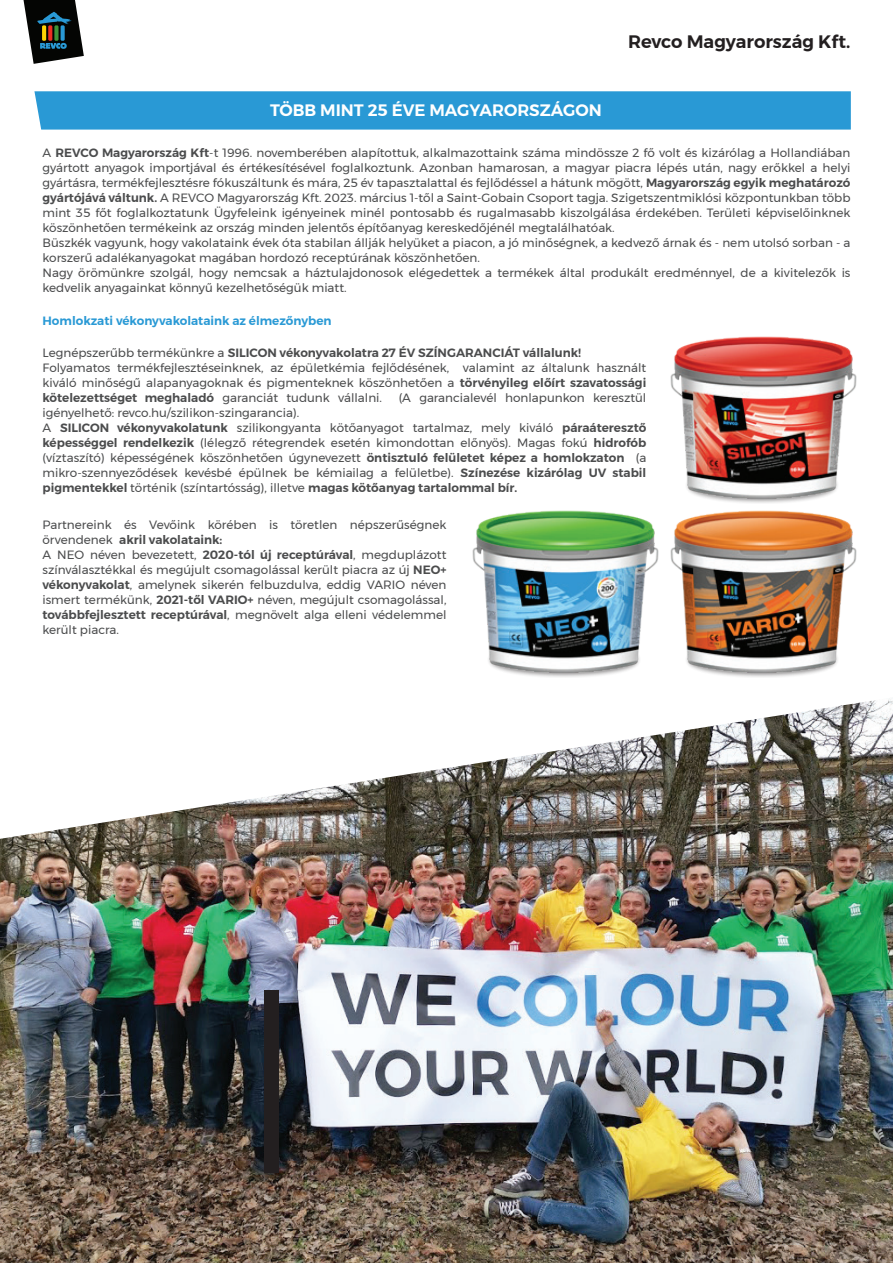
<style>
.page{position:relative;width:893px;height:1263px;background:#fff}
.page>*{position:absolute;margin:0;border:0;box-sizing:border-box;transform-origin:0 0}
.t1{font:600 18px "Montserrat";color:#231f20}
.t2{font:600 16.5px "Montserrat";color:#fff}
.t3{font:12px/15px "Montserrat";color:#4b4c4d}
.t4{font:600 12px "Montserrat";color:#2999d5}
.s1{font-weight:600}
</style>
<div class="page">
<svg style="left:24px;top:0;width:60px;height:64px"></svg>
<div style="left:34px;top:91px;width:817px;height:39px;background:#2999d5"></div>
<img style="left:0;top:699px;width:893px;height:564px">
<img style="left:670px;top:336px;width:187px;height:304px">
<div style="left:685px;top:640px;width:154px;height:38px;background:#231f20;opacity:.9"></div>
<svg style="left:691px;top:647px;width:142px;height:24px"></svg>
<img style="left:472px;top:505px;width:202px;height:172px">
<div style="left:264px;top:991px;width:15px;height:182px;background:#231f20"></div>
<h1 class="t1" style="left:628px;top:28px;width:224px">Revco Magyarország Kft.</h1>
<h2 class="t2" style="left:270px;top:97px;width:333px">TÖBB MINT 25 ÉVE MAGYARORSZÁGON</h2>
<p class="t3" style="left:43px;top:145px;width:809px">A <span class="s1">REVCO Magyarország Kft</span>-t 1996. novemberében alapítottuk, alkalmazottaink száma mindössze 2 fő volt és kizárólag a Hollandiában gyártott anyagok importjával és értékesítésével foglalkoztunk. Azonban hamarosan, a magyar piacra lépés után, nagy erőkkel a helyi gyártásra, termékfejlesztésre fókuszáltunk és mára, 25 év tapasztalattal és fejlődéssel a hátunk mögött, <span class="s1">Magyarország egyik meghatározó gyártójává váltunk.</span> A REVCO Magyarország Kft. 2023. március 1-től a Saint-Gobain Csoport tagja. Szigetszentmiklósi központunkban több mint 35 főt foglalkoztatunk Ügyfeleink igényeinek minél pontosabb és rugalmasabb kiszolgálása érdekében. Területi képviselőinknek köszönhetően termékeink az ország minden jelentős építőanyag kereskedőjénél megtalálhatóak.<br>Büszkék vagyunk, hogy vakolataink évek óta stabilan állják helyüket a piacon, a jó minőségnek, a kedvező árnak és - nem utolsó sorban - a korszerű adalékanyagokat magában hordozó receptúrának köszönhetően.<br>Nagy örömünkre szolgál, hogy nemcsak a háztulajdonosok elégedettek a termékek által produkált eredménnyel, de a kivitelezők is kedvelik anyagainkat könnyű kezelhetőségük miatt.</p>
<p class="t4" style="left:43px;top:311px;width:291px">Homlokzati vékonyvakolataink az élmezőnyben</p>
<p class="t3" style="left:43px;top:345px;width:605px">Legnépszerűbb termékünkre a <span class="s1">SILICON vékonyvakolatra 27 ÉV SZÍNGARANCIÁT vállalunk!<br></span>Folyamatos termékfejlesztéseinknek, az épületkémia fejlődésének, valamint az általunk használt kiváló minőségű alapanyagoknak és pigmenteknek köszönhetően a <span class="s1">törvényileg előírt szavatossági kötelezettséget meghaladó</span> garanciát tudunk vállalni.</p>
<p class="t3" style="left:399px;top:390px;width:249px">(A garancialevél honlapunkon keresztül</p>
<p class="t3" style="left:43px;top:405px;width:605px">igényelhető: revco.hu/szilikon-szingarancia).<br>A <span class="s1">SILICON vékonyvakolatunk</span> szilikongyanta kötőanyagot tartalmaz, mely kiváló <span class="s1">páraáteresztő képességgel rendelkezik</span> (lélegző rétegrendek esetén kimondottan előnyös). Magas fokú <span class="s1">hidrofób </span>(víztaszító) képességének köszönhetően úgynevezett <span class="s1">öntisztuló felületet képez a homlokzaton</span> (a mikro-szennyeződések kevésbé épülnek be kémiailag a felületbe). <span class="s1">Színezése kizárólag UV stabil pigmentekkel</span> történik (színtartósság), illetve <span class="s1">magas kötőanyag tartalommal bír.</span></p>
<p class="t3" style="left:43px;top:517px;width:405px">Partnereink és Vevőink körében is töretlen népszerűségnek örvendenek <span class="s1">akril vakolataink:<br></span>A NEO néven bevezetett, <span class="s1">2020-tól új receptúrával</span>, megduplázott színválasztékkal és megújult csomagolással került piacra az új <span class="s1">NEO+ vékonyvakolat</span>, amelynek sikerén felbuzdulva, eddig VARIO néven ismert termékünk, <span class="s1">2021-től VARIO+</span> néven, megújult csomagolással, <span class="s1">továbbfejlesztett receptúrával</span>, megnövelt alga elleni védelemmel került piacra.</p>
</div>
